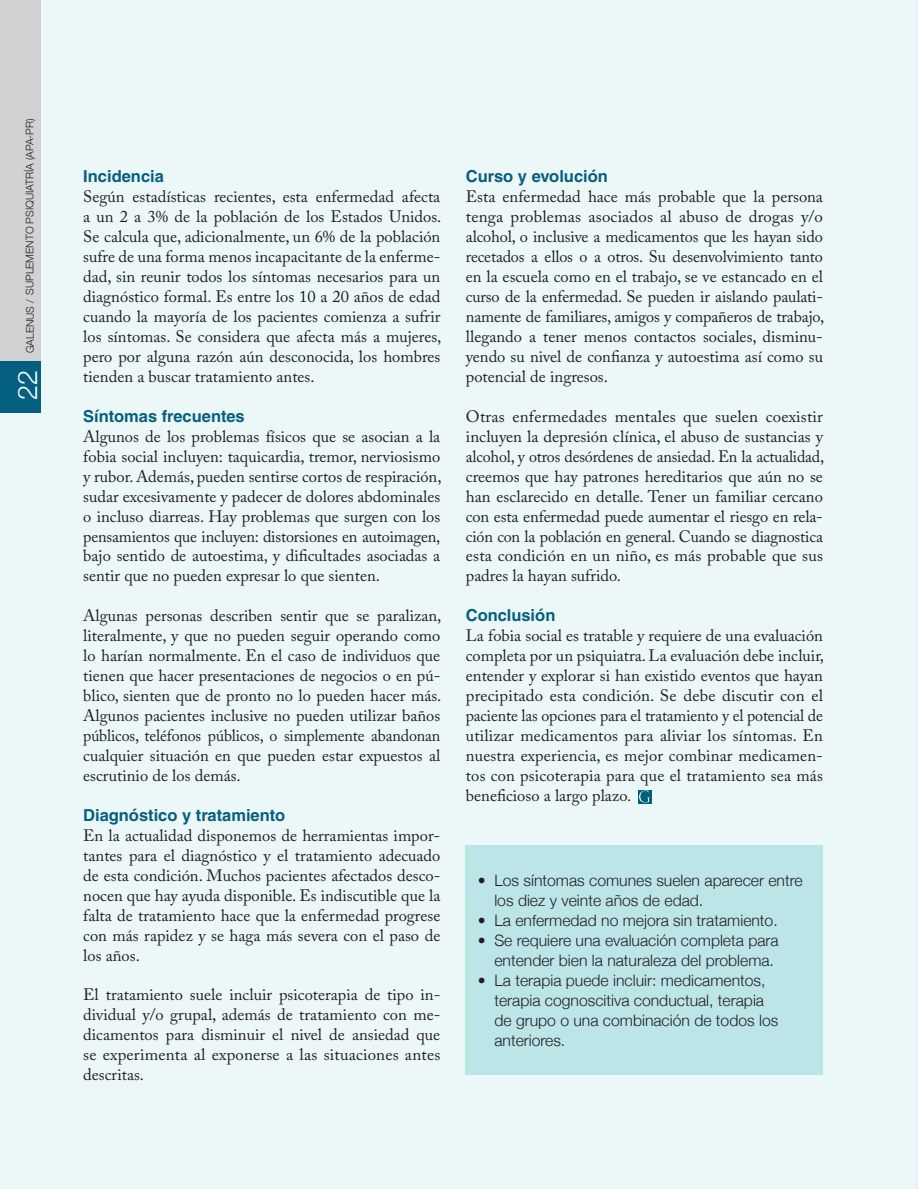
<style>
.page{position:relative;width:918px;height:1189px;background:#fff}
.page>*{position:absolute;margin:0;border:0;box-sizing:border-box;transform-origin:0 0}
.t1{font:300 27px "Helvetica Neue";color:#fff}
.t2{font:16.5px/20px "Adobe Caslon Pro";color:#231f20;text-align:justify}
.t3{font:700 16.5px "Helvetica LT Std";color:#055f7f}
.t4{font:300 15.75px/20px "Helvetica Neue";color:#231f20}
.t5{font:300 10.5px "Helvetica Neue";color:#231f20}
</style>
<div class="page">
<div style="left:0;top:0;width:916px;height:1189px;background:#ecf7f8"></div>
<div style="left:0;top:0;width:41px;height:413px;background:#d1d2d4"></div>
<div style="left:0;top:362px;width:41px;height:51px;background:#055f7f"></div>
<hr style="left:916px;top:0;width:2px;height:1189px;background:#e7f2f8">
<div style="left:466px;top:845px;width:357px;height:230px;background:#bce5e8"></div>
<div style="left:637px;top:789px;width:14px;height:14px;background:#055f7f"></div>
<svg style="left:639px;top:790px;width:11px;height:12px"></svg>
<p class="t5" style="left:23px;top:353px;width:236px;rotate:-90deg">GALENUS / Suplemento PSIQUIATRÍA (APA-PR)</p>
<h1 class="t1" style="left:11px;top:400px;width:32px;rotate:-90deg">22</h1>
<p class="t3" style="left:83px;top:166px;width:82px">Incidencia</p>
<p class="t2" style="left:83px;top:187px;width:360px">Según estadísticas recientes, esta enfermedad afecta a un 2 a 3% de la población de los Estados Unidos.<br>Se calcula que, adicionalmente, un 6% de la población sufre de una forma menos incapacitante de la enferme&shy;dad, sin reunir todos los síntomas necesarios para un diagnóstico formal. Es entre los 10 a 20 años de edad cuando la mayoría de los pacientes comienza a sufrir los síntomas. Se considera que afecta más a mujeres, pero por alguna razón aún desconocida, los hombres tienden a buscar tratamiento antes.</p>
<p class="t3" style="left:83px;top:406px;width:163px">Síntomas frecuentes</p>
<p class="t2" style="left:83px;top:426px;width:360px">Algunos de los problemas físicos que se asocian a la fobia social incluyen: taquicardia, tremor, nerviosismo y rubor. Además, pueden sentirse cortos de respiración, sudar excesivamente y padecer de dolores abdominales o incluso diarreas. Hay problemas que surgen con los pensamientos que incluyen: distorsiones en autoimagen, bajo sentido de autoestima, y dificultades asociadas a sentir que no pueden expresar lo que sienten.</p>
<p class="t2" style="left:83px;top:606px;width:360px">Algunas personas describen sentir que se paralizan, literalmente, y que no pueden seguir operando como lo harían normalmente. En el caso de individuos que tienen que hacer presentaciones de negocios o en pú&shy;blico, sienten que de pronto no lo pueden hacer más.<br>Algunos pacientes inclusive no pueden utilizar baños públicos, teléfonos públicos, o simplemente abandonan cualquier situación en que pueden estar expuestos al escrutinio de los demás.</p>
<p class="t3" style="left:83px;top:805px;width:203px">Diagnóstico y tratamiento</p>
<p class="t2" style="left:83px;top:825px;width:358px">En la actualidad disponemos de herramientas impor&shy;tantes para el diagnóstico y el tratamiento adecuado de esta condición. Muchos pacientes afectados desco&shy;nocen que hay ayuda disponible. Es indiscutible que la falta de tratamiento hace que la enfermedad progrese con más rapidez y se haga más severa con el paso de los años.</p>
<p class="t2" style="left:83px;top:985px;width:358px">El tratamiento suele incluir psicoterapia de tipo in&shy;dividual y/o grupal, además de tratamiento con me&shy;dicamentos para disminuir el nivel de ansiedad que se experimenta al exponerse a las situaciones antes descritas.</p>
<p class="t3" style="left:466px;top:166px;width:144px">Curso y evolución</p>
<p class="t2" style="left:466px;top:187px;width:360px">Esta enfermedad hace más probable que la persona tenga problemas asociados al abuso de drogas y/o alcohol, o inclusive a medicamentos que les hayan sido recetados a ellos o a otros. Su desenvolvimiento tanto en la escuela como en el trabajo, se ve estancado en el curso de la enfermedad. Se pueden ir aislando paulati&shy;namente de familiares, amigos y compañeros de trabajo, llegando a tener menos contactos sociales, disminu&shy;yendo su nivel de confianza y autoestima así como su potencial de ingresos.</p>
<p class="t2" style="left:466px;top:406px;width:360px">Otras enfermedades mentales que suelen coexistir incluyen la depresión clínica, el abuso de sustancias y alcohol, y otros desórdenes de ansiedad. En la actualidad, creemos que hay patrones hereditarios que aún no se han esclarecido en detalle. Tener un familiar cercano con esta enfermedad puede aumentar el riesgo en rela&shy;ción con la población en general. Cuando se diagnostica esta condición en un niño, es más probable que sus padres la hayan sufrido.</p>
<p class="t3" style="left:466px;top:605px;width:91px">Conclusión</p>
<p class="t2" style="left:466px;top:625px;width:360px">La fobia social es tratable y requiere de una evaluación completa por un psiquiatra. La evaluación debe incluir, entender y explorar si han existido eventos que hayan precipitado esta condición. Se debe discutir con el paciente las opciones para el tratamiento y el potencial de utilizar medicamentos para aliviar los síntomas. En nuestra experiencia, es mejor combinar medicamen&shy;tos con psicoterapia para que el tratamiento sea más beneficioso a largo plazo.</p>
<p class="t4" style="left:494px;top:870px;width:310px;text-indent:-17px">• Los síntomas comunes suelen aparecer entre los diez y veinte años de edad.</p>
<p class="t4" style="left:478px;top:910px;width:301px">• La enfermedad no mejora sin tratamiento.</p>
<p class="t4" style="left:478px;top:930px;width:302px;text-align:right">• Se requiere una evaluación completa para entender bien la naturaleza del problema.</p>
<p class="t4" style="left:494px;top:970px;width:285px;text-indent:-17px">• La terapia puede incluir: medicamentos, terapia cognoscitiva conductual, terapia de grupo o una combinación de todos los anteriores.</p>
</div>
